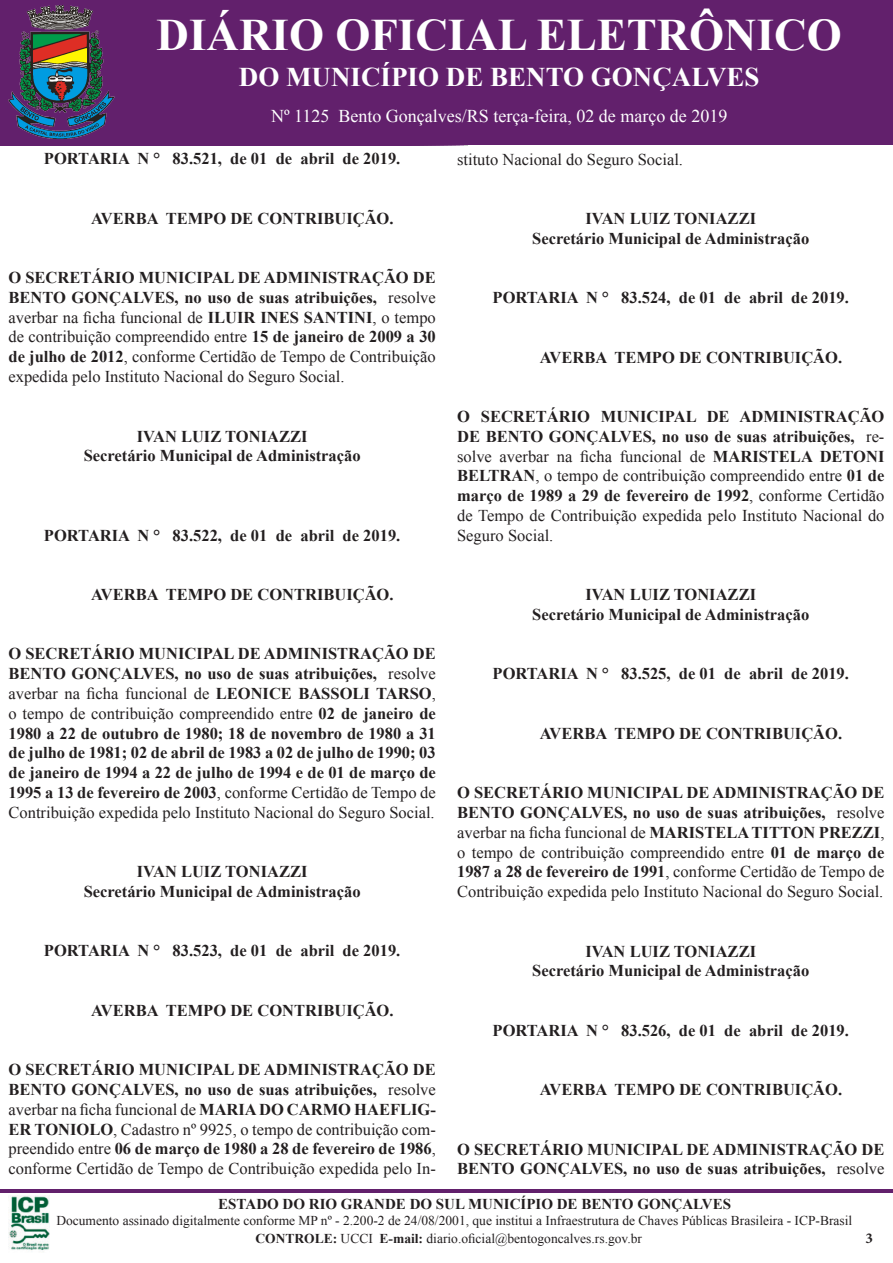
<style>
.page{position:relative;width:893px;height:1263px;background:#fff}
.page>*{position:absolute;margin:0;border:0;box-sizing:border-box;transform-origin:0 0}
.t1{font:700 45px "Times New Roman";color:#fff}
.t2{font:700 27px "Times New Roman";color:#fff}
.t3{font:18px "Times New Roman";color:#fff}
.t4{font:700 16.5px/19.8px "Times New Roman";color:#231f20;text-align:justify}
.t5{font:16.5px/19.8px "Times New Roman";color:#231f20;text-align:justify}
.t6{font:700 16.5px "Times New Roman";color:#fff}
.t7{font:700 15px "Times New Roman";color:#231f20}
.t8{font:700 15px "Minion Pro";color:#231f20}
.t9{font:13.5px "Times New Roman";color:#231f20}
.s1{font-weight:700}
.s2{font-weight:400}
</style>
<div class="page">
<img style="left:9px;top:1195px;width:41px;height:56px">
<svg style="left:0;top:0;width:893px;height:146px;background:#60256c"></svg>
<hr style="left:0;top:1189px;width:893px;height:3px;background:#62206c">
<p class="t1" style="left:157px;top:4px;width:687px">DIÁRIO OFICIAL ELETRÔNICO</p>
<p class="t2" style="left:239px;top:58px;width:522px">DO MUNICÍPIO DE BENTO GONÇALVES</p>
<p class="t3" style="left:265px;top:104px;width:257px">Nº 473 Bento Gonçalves/RS Quint</p>
<p class="t3" style="left:576px;top:104px;width:19px">10</p>
<p class="t3" style="left:619px;top:104px;width:115px">Agosto de 2016</p>
<p class="t6" style="left:333px;top:26px;width:323px">SECRETARIA MUNICIPAL DE FINANÇAS</p>
<p class="t3" style="left:271px;top:104px;width:458px">Nº 1125 Bento Gonçalves/RS terça-feira, 02 de março de 2019</p>
<p class="t3" style="left:306px;top:104px;width:10px">2</p>
<p class="t3" style="left:501px;top:104px;width:15px">ar</p>
<p class="t4" style="left:44px;top:148px;width:358px">PORTARIA N ° 83.521, de 01 de abril de 2019.</p>
<p class="t4" style="left:91px;top:208px;width:304px">AVERBA TEMPO DE CONTRIBUIÇÃO.</p>
<p class="t5" style="left:9px;top:267px;width:429px"><span class="s1">O SECRETÁRIO MUNICIPAL DE ADMINISTRAÇÃO DE BENTO GONÇALVES, no uso de suas atribuições,</span> resolve averbar na ficha funcional de <span class="s1">ILUIR INES SANTINI</span>, o tempo de contribuição compreendido entre <span class="s1">15 de janeiro de 2009 a 30 de julho de 2012</span>, conforme Certidão de Tempo de Contribuição expedida pelo Instituto Nacional do Seguro Social.</p>
<p class="t4" style="left:137px;top:426px;width:172px">IVAN LUIZ TONIAZZI</p>
<p class="t4" style="left:84px;top:445px;width:278px">Secretário Municipal de Administração</p>
<p class="t4" style="left:44px;top:525px;width:358px">PORTARIA N ° 83.522, de 01 de abril de 2019.</p>
<p class="t4" style="left:91px;top:584px;width:304px">AVERBA TEMPO DE CONTRIBUIÇÃO.</p>
<p class="t4" style="left:9px;top:643px;width:429px">O SECRETÁRIO MUNICIPAL DE ADMINISTRAÇÃO DE BENTO GONÇALVES, no uso de suas atribuições, <span class="s2">resolve averbar na ficha funcional de</span> LEONICE BASSOLI TARSO<span class="s2">, o tempo de contribuição compreendido entre</span> 02 de janeiro de 1980 a 22 de outubro de 1980; 18 de novembro de 1980 a 31 de julho de 1981; 02 de abril de 1983 a 02 de julho de 1990; 03 de janeiro de 1994 a 22 de julho de 1994 e de 01 de março de 1995 a 13 de fevereiro de 2003<span class="s2">, conforme Certidão de Tempo de Contribuição expedida pelo Instituto Nacional do Seguro Social.</span></p>
<p class="t4" style="left:137px;top:861px;width:172px">IVAN LUIZ TONIAZZI</p>
<p class="t4" style="left:84px;top:881px;width:278px">Secretário Municipal de Administração</p>
<p class="t4" style="left:44px;top:940px;width:358px">PORTARIA N ° 83.523, de 01 de abril de 2019.</p>
<p class="t4" style="left:91px;top:1000px;width:304px">AVERBA TEMPO DE CONTRIBUIÇÃO.</p>
<p class="t4" style="left:9px;top:1059px;width:429px">O SECRETÁRIO MUNICIPAL DE ADMINISTRAÇÃO DE BENTO GONÇALVES, no uso de suas atribuições, <span class="s2">resolve averbar na ficha funcional de</span> MARIA DO CARMO HAEFLIG-ER TONIOLO<span class="s2">, Cadastro nº 9925, o tempo de contribuição com&shy;preendido entre</span> 06 de março de 1980 a 28 de fevereiro de 1986<span class="s2">, conforme Certidão de Tempo de Contribuição expedida pelo In-</span></p>
<p class="t5" style="left:457px;top:149px;width:227px">stituto Nacional do Seguro Social.</p>
<p class="t4" style="left:585px;top:208px;width:172px">IVAN LUIZ TONIAZZI</p>
<p class="t4" style="left:532px;top:228px;width:278px">Secretário Municipal de Administração</p>
<p class="t4" style="left:493px;top:287px;width:358px">PORTARIA N ° 83.524, de 01 de abril de 2019.</p>
<p class="t4" style="left:540px;top:347px;width:304px">AVERBA TEMPO DE CONTRIBUIÇÃO.</p>
<p class="t5" style="left:457px;top:406px;width:429px"><span class="s1">O SECRETÁRIO MUNICIPAL DE ADMINISTRAÇÃO DE BENTO GONÇALVES, no uso de suas atribuições,</span> re&shy;solve averbar na ficha funcional de <span class="s1">MARISTELA DETONI BELTRAN</span>, o tempo de contribuição compreendido entre <span class="s1">01 de março de 1989 a 29 de fevereiro de 1992</span>, conforme Certidão de Tempo de Contribuição expedida pelo Instituto Nacional do Seguro Social.</p>
<p class="t4" style="left:585px;top:584px;width:172px">IVAN LUIZ TONIAZZI</p>
<p class="t4" style="left:532px;top:604px;width:278px">Secretário Municipal de Administração</p>
<p class="t4" style="left:493px;top:663px;width:358px">PORTARIA N ° 83.525, de 01 de abril de 2019.</p>
<p class="t4" style="left:540px;top:723px;width:304px">AVERBA TEMPO DE CONTRIBUIÇÃO.</p>
<p class="t5" style="left:457px;top:782px;width:429px"><span class="s1">O SECRETÁRIO MUNICIPAL DE ADMINISTRAÇÃO DE BENTO GONÇALVES, no uso de suas atribuições,</span> resolve averbar na ficha funcional de <span class="s1">MARISTELA TITTON PREZZI</span>, o tempo de contribuição compreendido entre <span class="s1">01 de março de 1987 a 28 de fevereiro de 1991</span>, conforme Certidão de Tempo de Contribuição expedida pelo Instituto Nacional do Seguro Social.</p>
<p class="t4" style="left:585px;top:941px;width:172px">IVAN LUIZ TONIAZZI</p>
<p class="t4" style="left:532px;top:960px;width:278px">Secretário Municipal de Administração</p>
<p class="t4" style="left:493px;top:1020px;width:358px">PORTARIA N ° 83.526, de 01 de abril de 2019.</p>
<p class="t4" style="left:540px;top:1079px;width:304px">AVERBA TEMPO DE CONTRIBUIÇÃO.</p>
<p class="t4" style="left:457px;top:1139px;width:429px">O SECRETÁRIO MUNICIPAL DE ADMINISTRAÇÃO DE<br>BENTO GONÇALVES, no uso de suas atribuições, <span class="s2">resolve</span></p>
<p class="t7" style="left:218px;top:1193px;width:514px">ESTADO DO RIO GRANDE DO SUL MUNICÍPIO DE BENTO GONÇALVES</p>
<p class="t9" style="left:56px;top:1211px;width:797px">Documento assinado digitalmente conforme MP nº - 2.200-2 de 24/08/2001, que institui a Infraestrutura de Chaves Públicas Brasileira - ICP-Brasil</p>
<p class="t9" style="left:255px;top:1229px;width:388px"><span class="s1">CONTROLE:</span> UCCI <span class="s1">E-mail:</span> diario.oficial@bentogoncalves.rs.gov.br</p>
<p class="t8" style="left:865px;top:1227px;width:9px">3</p>
</div>
